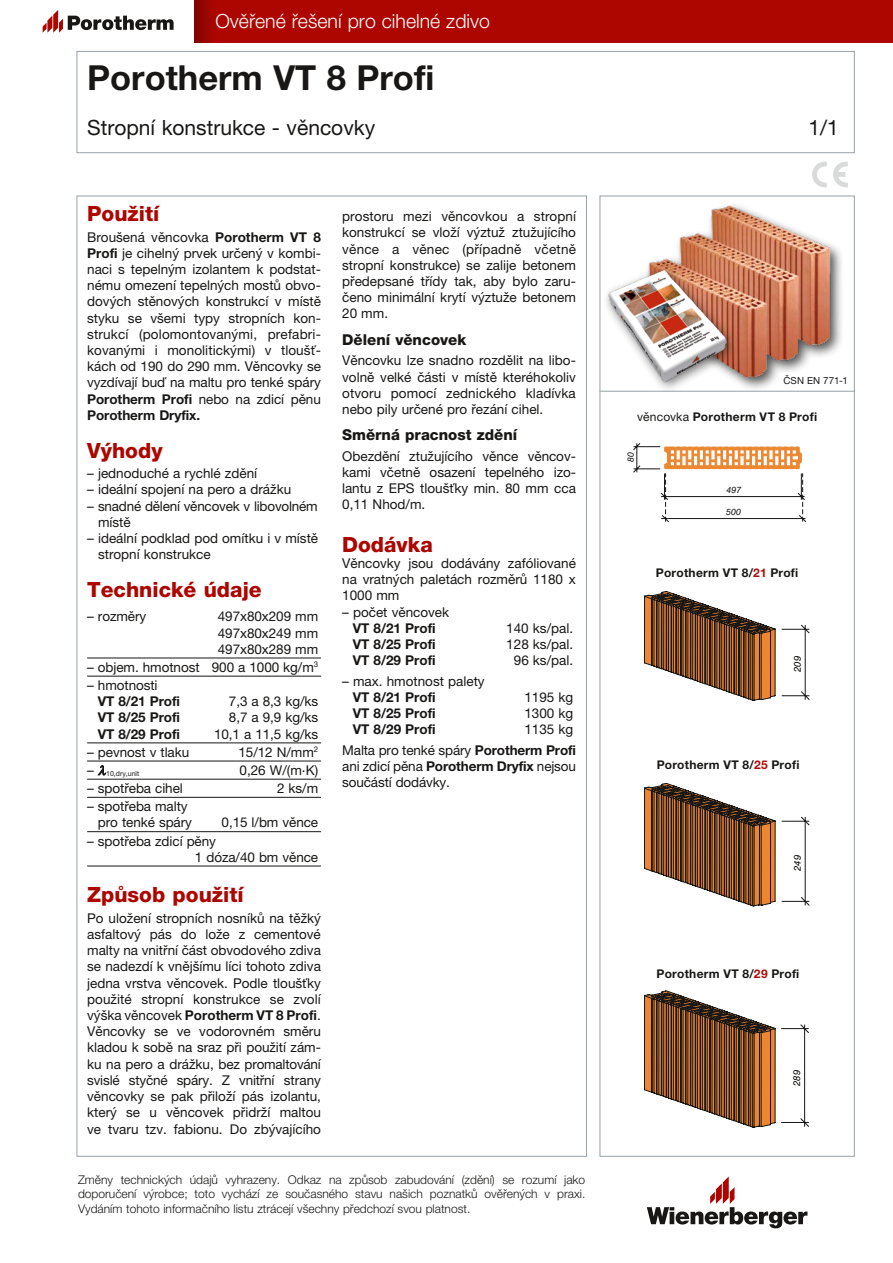
<style>
.page{position:relative;width:893px;height:1263px;background:#fff}
.page>*{position:absolute;margin:0;border:0;box-sizing:border-box;transform-origin:0 0}
.t1{font:700 34.5px "Helvetica Neue LT Pro";color:#181716}
.t2{font:800 21px "Helvetica Neue LT Pro";color:#ad0600}
.t3{font:21px "Helvetica Neue LT Pro";color:#181716}
.t4{font:300 19.5px "Helvetica Neue LT Pro";color:#fff}
.t5{font:800 15px "Helvetica Neue LT Pro";color:#181716}
.t6{font:13.5px/16.2px "Helvetica Neue LT Pro";color:#181716;text-align:justify}
.t7{font:700 13.5px "Helvetica Neue LT Pro";color:#181716}
.t8{font:300 12px/14.4px "Helvetica Neue LT Pro";color:#181716;text-align:justify}
.t9{font:700 12px "Helvetica Neue LT Pro";letter-spacing:.02em;color:#181716}
.t10{font:9.75px "Helvetica Neue LT Pro";letter-spacing:.015em;color:#181716}
.t11{font:italic 9.75px "Swiss 721 BTCE";color:#0c0a05}
.t12{font:italic 9px "Swiss 721 BTCE";color:#181716}
.t13{font:7.05px "Helvetica Neue LT Pro";color:#181716}
.s1{font-weight:700}
.s2{font-size:13.5px}
.s3{font-weight:400}
.s4{color:#af0d0a}
</style>
<div class="page">
<div style="left:194px;top:0;width:699px;height:43px;background:#ad0600"></div>
<svg style="left:194px;top:0;width:17px;height:43px"></svg>
<svg style="left:43px;top:10px;width:131px;height:23px"></svg>
<svg style="left:647px;top:1176px;width:160px;height:52px"></svg>
<hr style="left:600px;top:391px;width:255px;height:1px;background:#97a1a7">
<hr style="left:87px;top:658px;width:234px;height:1px;background:#181716">
<hr style="left:87px;top:676px;width:234px;height:1px;background:#181716">
<hr style="left:87px;top:743px;width:234px;height:1px;background:#181716">
<hr style="left:87px;top:797px;width:234px;height:1px;background:#181716">
<hr style="left:87px;top:831px;width:234px;height:1px;background:#181716">
<hr style="left:87px;top:866px;width:234px;height:1px;background:#181716">
<hr style="left:87px;top:761px;width:234px;height:1px;background:#181716">
<hr style="left:87px;top:779px;width:234px;height:1px;background:#181716">
<svg style="left:633px;top:443px;width:173px;height:79px"></svg>
<svg style="left:781px;top:817px;width:28px;height:310px"></svg>
<svg style="left:781px;top:625px;width:28px;height:75px"></svg>
<svg style="left:644px;top:591px;width:131px;height:109px"></svg>
<svg style="left:644px;top:783px;width:131px;height:123px"></svg>
<svg style="left:644px;top:991px;width:131px;height:136px"></svg>
<div style="left:77px;top:51px;width:778px;height:102px;background:#fff;border:1px solid #97a1a7"></div>
<svg style="left:812px;top:162px;width:35px;height:25px"></svg>
<div style="left:644px;top:201px;width:200px;height:190px;background:#181716;opacity:.75"></div>
<img style="left:644px;top:202px;width:191px;height:180px">
<div style="left:602px;top:264px;width:136px;height:130px;background:#181716;opacity:.6"></div>
<img style="left:605px;top:268px;width:124px;height:118px">
<h3 class="t4" style="left:215px;top:10px;width:276px">Ověřené řešení pro cihelné zdivo</h3>
<h1 class="t1" style="left:87px;top:57px;width:349px">Porotherm VT 8 Profi</h1>
<h2 class="t3" style="left:87px;top:115px;width:290px">Stropní konstrukce - věncovky</h2>
<h2 class="t3" style="left:808px;top:115px;width:32px">1/1</h2>
<h2 class="t2" style="left:87px;top:201px;width:74px">Použití</h2>
<p class="t6" style="left:87px;top:228px;width:235px">Broušená věncovka <span class="s1">Porotherm VT 8<br>Profi</span> je cihelný prvek určený v kombi&shy;naci s tepelným izolantem k podstat&shy;nému omezení tepelných mostů obvo&shy;dových stěnových konstrukcí v místě styku se všemi typy stropních kon&shy;strukcí (polomontovanými, prefabri&shy;kovanými i monolitickými) v tloušť&shy;kách od 190 do 290 mm. Věncovky se vyzdívají buď na maltu pro tenké spáry <span class="s1">Porotherm Profi</span> nebo na zdicí pěnu <span class="s1">Porotherm Dryfix.</span></p>
<h2 class="t2" style="left:87px;top:438px;width:77px">Výhody</h2>
<p class="t6" style="left:87px;top:465px;width:172px">– jednoduché a rychlé zdění</p>
<p class="t6" style="left:87px;top:481px;width:206px">– ideální spojení na pero a drážku</p>
<p class="t6" style="left:98px;top:497px;width:221px;text-indent:-11px">– snadné dělení věncovek v libovolném místě</p>
<p class="t6" style="left:98px;top:530px;width:222px;text-indent:-11px">– ideální podklad pod omítku i v místě stropní konstrukce</p>
<h2 class="t2" style="left:87px;top:577px;width:176px">Technické údaje</h2>
<p class="t6" style="left:87px;top:608px;width:61px">– rozměry</p>
<p class="t6" style="left:218px;top:608px;width:102px">497x80x209 mm 497x80x249 mm 497x80x289 mm</p>
<p class="t6" style="left:87px;top:659px;width:233px">– objem. hmotnost 900 a 1000 kg/m<sup>3</sup></p>
<p class="t6" style="left:87px;top:677px;width:72px">– hmotnosti</p>
<p class="t7" style="left:98px;top:693px;width:84px">VT 8/21 Profi</p>
<p class="t6" style="left:229px;top:693px;width:91px">7,3 a 8,3 kg/ks</p>
<p class="t7" style="left:98px;top:709px;width:84px">VT 8/25 Profi</p>
<p class="t6" style="left:229px;top:709px;width:91px">8,7 a 9,9 kg/ks</p>
<p class="t7" style="left:98px;top:725px;width:84px">VT 8/29 Profi</p>
<p class="t6" style="left:214px;top:725px;width:106px">10,1 a 11,5 kg/ks</p>
<p class="t6" style="left:87px;top:744px;width:104px">– pevnost v tlaku</p>
<p class="t6" style="left:239px;top:744px;width:81px">15/12 N/mm<sup>2</sup></p>
<p class="t13" style="left:87px;top:769px;width:54px"><span class="s2">–</span> ●10,dry,unit</p>
<p class="t6" style="left:240px;top:762px;width:80px">0,26 W/(m.K)</p>
<p class="t6" style="left:87px;top:780px;width:97px">– spotřeba cihel</p>
<p class="t6" style="left:277px;top:780px;width:43px">2 ks/m</p>
<p class="t6" style="left:98px;top:798px;width:96px;text-indent:-11px">– spotřeba malty pro tenké spáry</p>
<p class="t6" style="left:222px;top:814px;width:98px">0,15 l/bm věnce</p>
<p class="t6" style="left:195px;top:832px;width:125px;text-indent:-108px">– spotřeba zdicí pěny<br>1 dóza/40 bm věnce</p>
<h2 class="t2" style="left:87px;top:882px;width:158px">Způsob použití</h2>
<p class="t6" style="left:87px;top:910px;width:235px">Po uložení stropních nosníků na těžký asfaltový pás do lože z cementové malty na vnitřní část obvodového zdiva se nadezdí k vnějšímu líci tohoto zdiva jedna vrstva věncovek. Podle tloušťky použité stropní konstrukce se zvolí výška věncovek <span class="s1">Porotherm VT 8 Profi</span>.<br>Věncovky se ve vodorovném směru kladou k sobě na sraz při použití zám&shy;ku na pero a drážku, bez promaltování svislé styčné spáry. Z vnitřní strany věncovky se pak přiloží pás izolantu, který se u věncovek přidrží maltou ve tvaru tzv. fabionu. Do zbývajícího</p>
<p class="t6" style="left:342px;top:208px;width:235px">prostoru mezi věncovkou a stropní konstrukcí se vloží výztuž ztužujícího věnce a věnec (případně včetně stropní konstrukce) se zalije betonem předepsané třídy tak, aby bylo zaru&shy;čeno minimální krytí výztuže betonem 20 mm.</p>
<p class="t5" style="left:342px;top:331px;width:126px">Dělení věncovek</p>
<p class="t6" style="left:342px;top:352px;width:235px">Věncovku lze snadno rozdělit na libo&shy;volně velké části v místě kteréhokoliv otvoru pomocí zednického kladívka nebo pily určené pro řezání cihel.</p>
<p class="t5" style="left:342px;top:426px;width:177px">Směrná pracnost zdění</p>
<p class="t6" style="left:342px;top:448px;width:235px">Obezdění ztužujícího věnce věncov&shy;kami včetně osazení tepelného izo&shy;lantu z EPS tloušťky min. 80 mm cca 0,11 Nhod/m.</p>
<h2 class="t2" style="left:342px;top:532px;width:92px">Dodávka</h2>
<p class="t6" style="left:342px;top:555px;width:235px">Věncovky jsou dodávány zafóliované na vratných paletách rozměrů 1180 x 1000 mm</p>
<p class="t6" style="left:342px;top:603px;width:109px">– počet věncovek</p>
<p class="t7" style="left:353px;top:619px;width:85px">VT 8/21 Profi</p>
<p class="t6" style="left:506px;top:620px;width:68px">140 ks/pal.</p>
<p class="t7" style="left:353px;top:636px;width:85px">VT 8/25 Profi</p>
<p class="t6" style="left:506px;top:636px;width:68px">128 ks/pal.</p>
<p class="t7" style="left:353px;top:652px;width:85px">VT 8/29 Profi</p>
<p class="t6" style="left:514px;top:652px;width:61px">96 ks/pal.</p>
<p class="t6" style="left:342px;top:672px;width:144px">– max. hmotnost palety</p>
<p class="t7" style="left:353px;top:689px;width:85px">VT 8/21 Profi</p>
<p class="t6" style="left:524px;top:689px;width:50px">1195 kg</p>
<p class="t7" style="left:353px;top:705px;width:85px">VT 8/25 Profi</p>
<p class="t6" style="left:524px;top:705px;width:50px">1300 kg</p>
<p class="t7" style="left:353px;top:721px;width:85px">VT 8/29 Profi</p>
<p class="t6" style="left:342px;top:719px;width:235px;line-height:20.4px;text-align:right">1135 kg<br>Malta pro tenké spáry <span class="s1">Porotherm Profi</span></p>
<p class="t6" style="left:342px;top:758px;width:235px">ani zdicí pěna <span class="s1">Porotherm Dryfix</span> nejsou součástí dodávky.</p>
<p class="t8" style="left:78px;top:1172px;width:509px">Změny technických údajů vyhrazeny. Odkaz na způsob zabudování (zdění) se rozumí jako doporučení výrobce; toto vychází ze současného stavu našich poznatků ověřených v praxi.<br>Vydáním tohoto informačního listu ztrácejí všechny předchozí svou platnost.</p>
<p class="t10" style="left:783px;top:375px;width:66px">ČSN EN 771-1</p>
<p class="t9" style="left:637px;top:409px;width:181px"><span class="s3">věncovka</span> Porotherm VT 8 Profi</p>
<p class="t12" style="left:624px;top:462px;width:11px;rotate:-90deg">80</p>
<p class="t12" style="left:726px;top:483px;width:16px">497</p>
<p class="t12" style="left:726px;top:506px;width:16px">500</p>
<p class="t9" style="left:656px;top:565px;width:144px">Porotherm VT 8/<span class="s4">21</span> Profi</p>
<p class="t11" style="left:791px;top:672px;width:18px;rotate:-90deg">209</p>
<p class="t9" style="left:657px;top:758px;width:144px">Porotherm VT 8/<span class="s4">25</span> Profi</p>
<p class="t11" style="left:791px;top:871px;width:18px;rotate:-90deg">249</p>
<p class="t9" style="left:657px;top:967px;width:144px">Porotherm VT 8/<span class="s4">29</span> Profi</p>
<p class="t11" style="left:790px;top:1086px;width:18px;rotate:-90deg">289</p>
</div>
